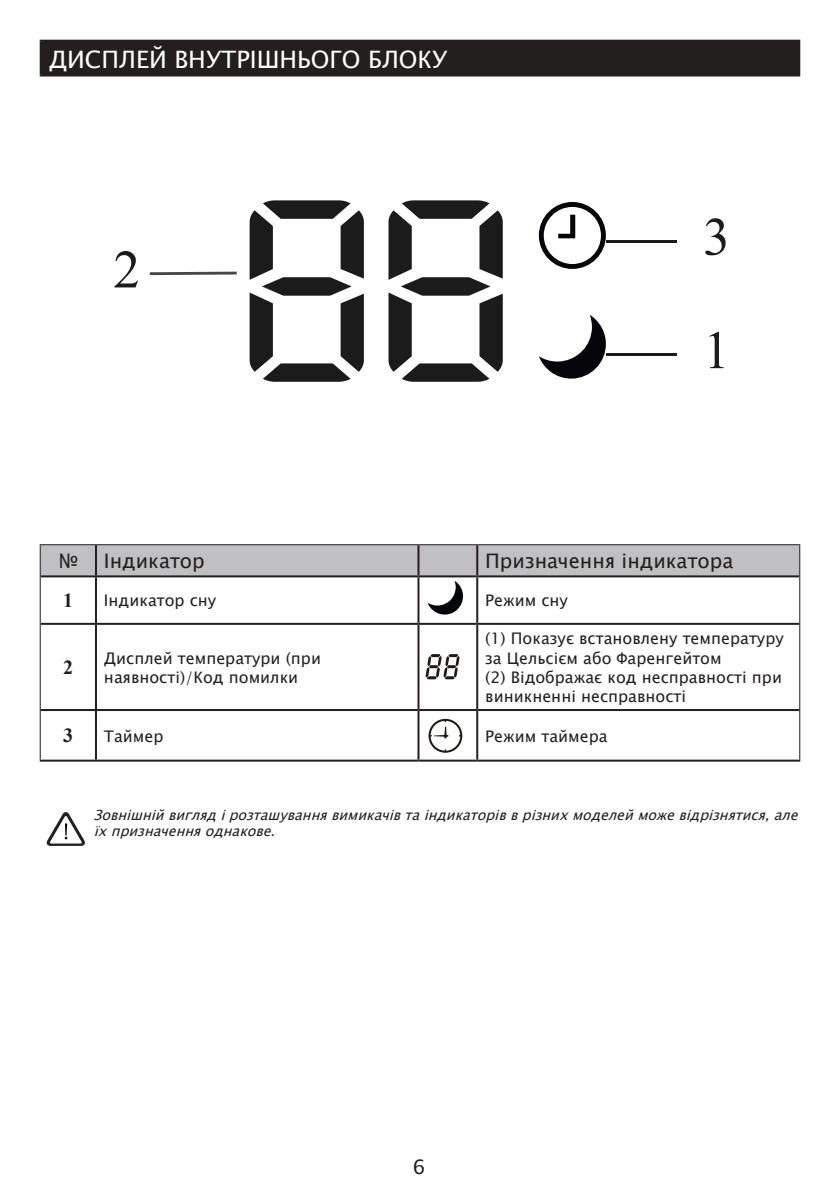
<style>
.page{position:relative;width:840px;height:1191px;background:#fff}
.page>*{position:absolute;margin:0;border:0;box-sizing:border-box;transform-origin:0 0}
.t1{font:24px "Lucida Sans Unicode";color:#fff}
.t2{font:20px "Lucida Sans Unicode";color:#241f1f}
.t3{font:700 20px "Times New Roman";color:#241f1f}
.t4{font:16px/19.2px "Lucida Sans Unicode";color:#241f1f}
.t5{font:italic 14px/16.8px "Lucida Sans Unicode";color:#241f1f}
</style>
<div class="page">
<div style="left:41px;top:41px;width:757px;height:34px;background:#241f1f"></div>
<hr style="left:40px;top:40px;width:759px;height:2px;background:#241f1f">
<hr style="left:40px;top:42px;width:2px;height:32px;background:#241f1f">
<hr style="left:797px;top:42px;width:2px;height:32px;background:#241f1f">
<hr style="left:40px;top:74px;width:759px;height:2px;background:#241f1f">
<hr style="left:41px;top:623px;width:55px;height:2px;background:#241f1f">
<hr style="left:41px;top:709px;width:55px;height:2px;background:#241f1f">
<hr style="left:40px;top:759px;width:56px;height:2px;background:#241f1f">
<hr style="left:95px;top:577px;width:2px;height:46px;background:#241f1f">
<hr style="left:417px;top:577px;width:2px;height:46px;background:#241f1f">
<hr style="left:476px;top:577px;width:2px;height:46px;background:#241f1f">
<hr style="left:96px;top:623px;width:322px;height:2px;background:#241f1f">
<hr style="left:95px;top:625px;width:2px;height:84px;background:#241f1f">
<hr style="left:418px;top:623px;width:59px;height:2px;background:#241f1f">
<hr style="left:417px;top:625px;width:2px;height:84px;background:#241f1f">
<hr style="left:477px;top:623px;width:321px;height:2px;background:#241f1f">
<hr style="left:476px;top:625px;width:2px;height:84px;background:#241f1f">
<hr style="left:96px;top:709px;width:322px;height:2px;background:#241f1f">
<hr style="left:95px;top:711px;width:2px;height:48px;background:#241f1f">
<hr style="left:418px;top:709px;width:59px;height:2px;background:#241f1f">
<hr style="left:417px;top:711px;width:2px;height:48px;background:#241f1f">
<hr style="left:477px;top:709px;width:321px;height:2px;background:#241f1f">
<hr style="left:476px;top:711px;width:2px;height:48px;background:#241f1f">
<hr style="left:96px;top:759px;width:322px;height:2px;background:#241f1f">
<hr style="left:418px;top:759px;width:59px;height:2px;background:#241f1f">
<hr style="left:477px;top:759px;width:322px;height:2px;background:#241f1f">
<hr style="left:40px;top:544px;width:56px;height:1px;background:#241f1f">
<hr style="left:96px;top:544px;width:322px;height:1px;background:#241f1f">
<hr style="left:418px;top:544px;width:59px;height:1px;background:#241f1f">
<hr style="left:477px;top:544px;width:322px;height:1px;background:#241f1f">
<hr style="left:40px;top:576px;width:1px;height:48px;background:#241f1f">
<hr style="left:798px;top:576px;width:1px;height:48px;background:#241f1f">
<hr style="left:40px;top:624px;width:1px;height:86px;background:#241f1f">
<hr style="left:798px;top:624px;width:1px;height:86px;background:#241f1f">
<hr style="left:40px;top:710px;width:1px;height:49px;background:#241f1f">
<hr style="left:798px;top:710px;width:1px;height:49px;background:#241f1f">
<svg style="left:249px;top:200px;width:114px;height:182px"></svg>
<svg style="left:388px;top:200px;width:114px;height:182px"></svg>
<svg style="left:114px;top:251px;width:24px;height:36px"></svg>
<svg style="left:150px;top:272px;width:86px;height:3px"></svg>
<svg style="left:538px;top:202px;width:67px;height:67px"></svg>
<svg style="left:539px;top:315px;width:66px;height:63px"></svg>
<hr style="left:605px;top:240px;width:71px;height:3px;background:#1b1b1c">
<svg style="left:705px;top:218px;width:20px;height:37px"></svg>
<hr style="left:605px;top:353px;width:71px;height:3px;background:#1b1b1c">
<svg style="left:709px;top:332px;width:14px;height:36px"></svg>
<svg style="left:46px;top:812px;width:39px;height:34px"></svg>
<svg style="left:425px;top:654px;width:34px;height:25px"></svg>
<svg style="left:428px;top:719px;width:34px;height:33px"></svg>
<svg style="left:40px;top:545px;width:759px;height:69px"></svg>
<h1 class="t1" style="left:49px;top:40px;width:400px">ДИСПЛЕЙ ВНУТРІШНЬОГО БЛОКУ</h1>
<p class="t2" style="left:58px;top:545px;width:21px">№</p>
<p class="t2" style="left:104px;top:545px;width:102px">Індикатор</p>
<p class="t2" style="left:485px;top:545px;width:249px">Призначення індикатора</p>
<p class="t3" style="left:63px;top:586px;width:11px">1</p>
<p class="t4" style="left:104px;top:591px;width:114px">Індикатор сну</p>
<p class="t4" style="left:485px;top:591px;width:84px">Режим сну</p>
<p class="t3" style="left:63px;top:652px;width:11px">2</p>
<p class="t4" style="left:104px;top:648px;width:218px">Дисплей температури (при наявності)/Код помилки</p>
<p class="t4" style="left:485px;top:629px;width:300px">(1) Показує встановлену температуру за Цельсієм або Фаренгейтом<br>(2) Відображає код несправності при виникненні несправності</p>
<p class="t3" style="left:63px;top:721px;width:11px">3</p>
<p class="t4" style="left:104px;top:726px;width:61px">Таймер</p>
<p class="t4" style="left:485px;top:726px;width:124px">Режим таймера</p>
<p class="t5" style="left:94px;top:806px;width:710px">Зовнішнійвиглядірозташуваннявимикачівтаіндикаторівврізнихмоделейможевідрізнятися,але їхпризначенняоднакове.</p>
<p class="t2" style="left:412px;top:1151px;width:14px">6</p>
</div>
